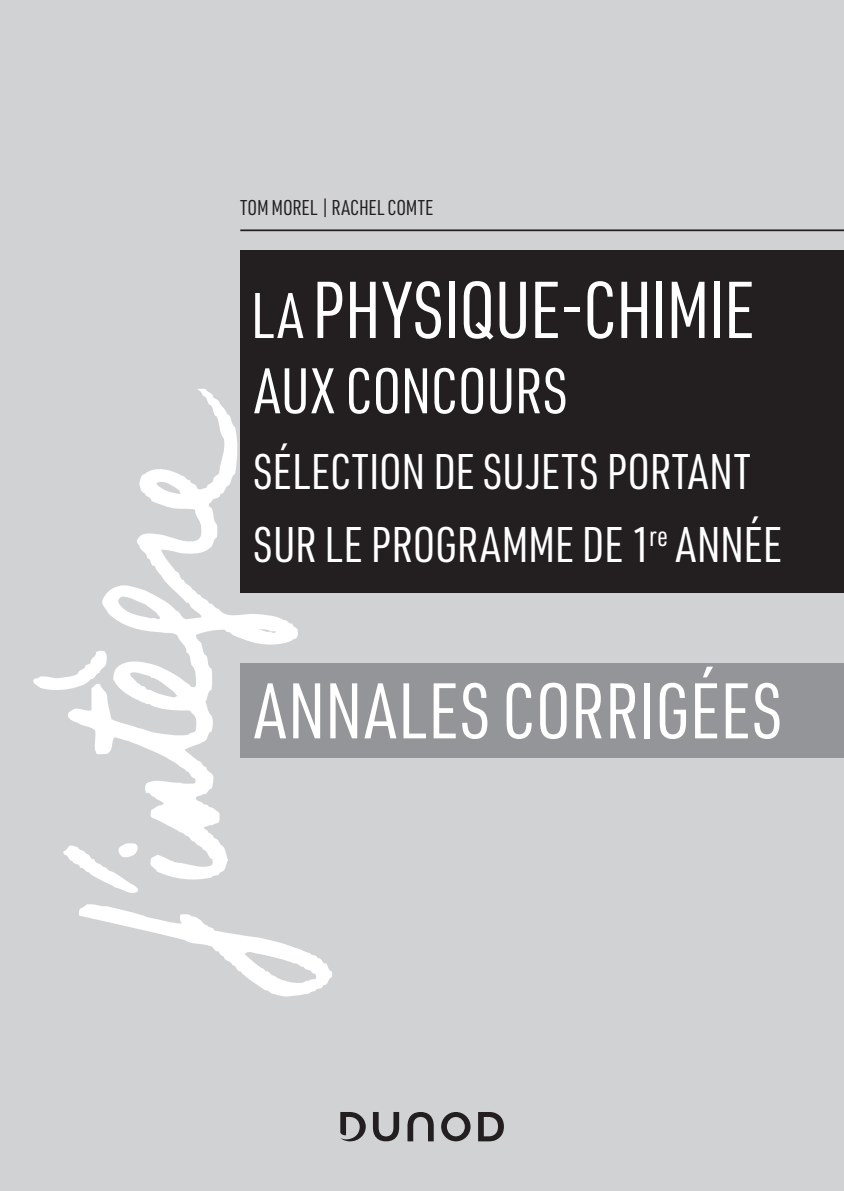
<style>
.page{position:relative;width:844px;height:1191px;background:#fff}
.page>*{position:absolute;margin:0;border:0;box-sizing:border-box;transform-origin:0 0}
.t1{font:78.75px "URWDIN Cond";letter-spacing:-.015em;color:#fff}
.t2{font:77px "URWDIN Cond";letter-spacing:.005em;color:#fff}
.t3{font:63px "URWDIN Cond";letter-spacing:-.005em;color:#fff}
.t4{font:49px/73.5px "URWDIN Cond";color:#fff}
.t5{font:21px "URWDIN Cond";letter-spacing:-.005em;color:#231f20}
.s1{font-size:63px}
</style>
<div class="page">
<div style="left:0;top:0;width:843px;height:1191px;background:#d1d2d4"></div>
<svg style="left:340px;top:1112px;width:25px;height:29px"></svg>
<svg style="left:407px;top:1112px;width:26px;height:29px"></svg>
<svg style="left:373px;top:1112px;width:26px;height:29px"></svg>
<svg style="left:441px;top:1112px;width:29px;height:29px"></svg>
<svg style="left:478px;top:1112px;width:26px;height:29px"></svg>
<hr style="left:240px;top:229px;width:603px;height:2px;background:#231f20">
<svg style="left:33px;top:676px;width:34px;height:14px"></svg>
<svg style="left:63px;top:849px;width:75px;height:44px"></svg>
<svg style="left:79px;top:904px;width:253px;height:92px"></svg>
<svg style="left:67px;top:389px;width:231px;height:492px"></svg>
<div style="left:240px;top:251px;width:603px;height:342px;background:#231f20"></div>
<div style="left:240px;top:663px;width:603px;height:95px;background:#939598"></div>
<p class="t5" style="left:240px;top:193px;width:195px">TOM MOREL | RACHEL COMTE</p>
<h1 class="t1" style="left:251px;top:258px;width:505px"><span class="s1">la</span> PHYSIQUE-CHIMIE</h1>
<p class="t3" style="left:254px;top:349px;width:315px">AUX CONCOURS</p>
<p class="t4" style="left:253px;top:433px;width:530px">SÉLECTION DE SUJETS PORTANT<br>SUR LE PROGRAMME DE 1<sup>re</sup> ANNÉE</p>
<h2 class="t2" style="left:254px;top:660px;width:529px">ANNALES CORRIGÉES</h2>
</div>
